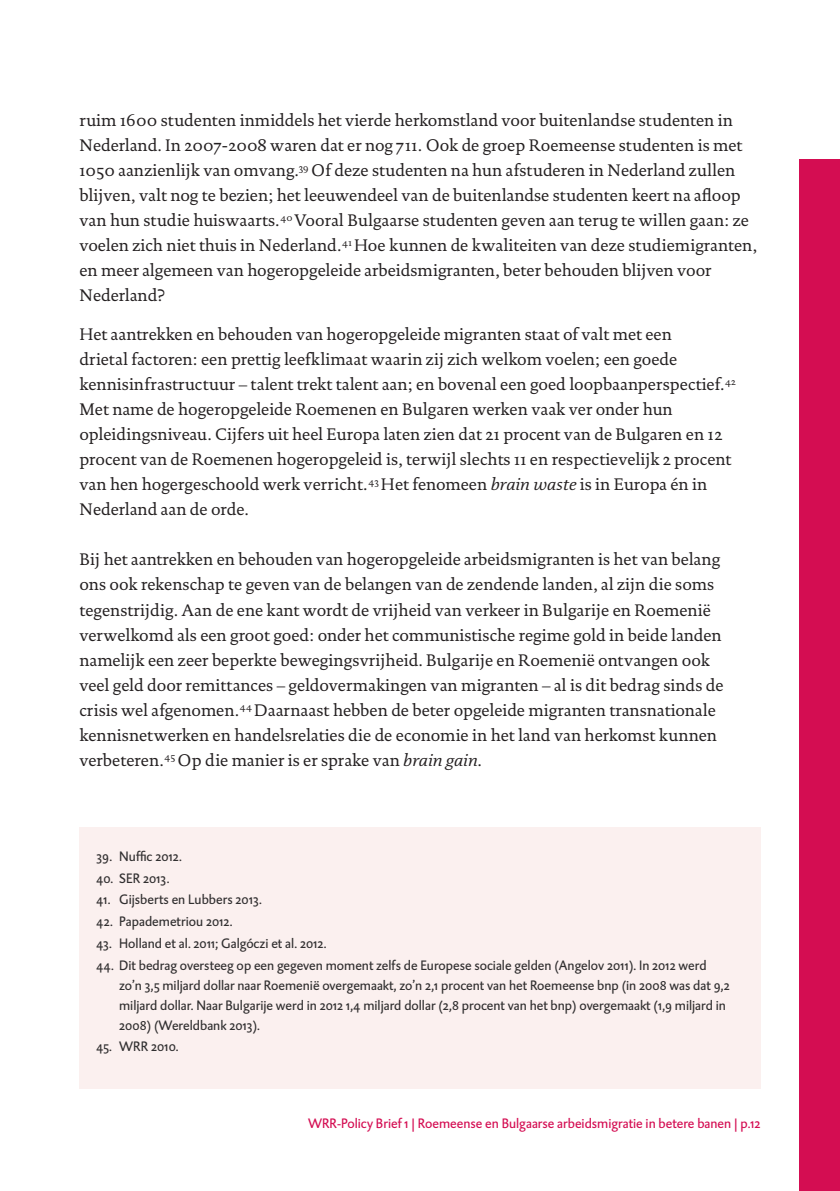
<style>
.page{position:relative;width:840px;height:1191px;background:#fff}
.page>*{position:absolute;margin:0;border:0;box-sizing:border-box;transform-origin:0 0}
.BROOD{font:17px/25px "DTL Documenta ST";color:#231f20}
.footnotes{font:14px/20px "DTL Caspari ST";color:#312f30}
.t1{font:14px "DTL Caspari ST";color:#d40d52}
.s1{font-style:italic}
</style>
<div class="page">
<div style="left:799px;top:159px;width:40px;height:1032px;background:#d40d52"></div>
<div style="left:79px;top:827px;width:681px;height:262px;background:#fbf0ef"></div>
<p class="BROOD" style="left:79px;top:108px;width:678px">ruim 1600 studenten inmiddels het vierde herkomstland voor buitenlandse studenten in Nederland. In 2007-2008 waren dat er nog 711. Ook de groep Roemeense studenten is met 1050 aanzienlijk van omvang.<sup>39</sup> Of deze studenten na hun afstuderen in Nederland zullen blijven, valt nog te bezien; het leeuwendeel van de buitenlandse studenten keert na afloop van hun studie huiswaarts.<sup>40</sup> Vooral Bulgaarse studenten geven aan terug te willen gaan: ze voelen zich niet thuis in Nederland.<sup>41</sup> Hoe kunnen de kwaliteiten van deze studiemigranten, en meer algemeen van hogeropgeleide arbeidsmigranten, beter behouden blijven voor Nederland?</p>
<p class="BROOD" style="left:79px;top:322px;width:657px">Het aantrekken en behouden van hogeropgeleide migranten staat of valt met een<br>drietal factoren: een prettig leefklimaat waarin zij zich welkom voelen; een goede kennisinfrastructuur – talent trekt talent aan; en bovenal een goed loopbaanperspectief.<sup>42<br></sup>Met name de hogeropgeleide Roemenen en Bulgaren werken vaak ver onder hun opleidingsniveau. Cijfers uit heel Europa laten zien dat 21 procent van de Bulgaren en 12 procent van de Roemenen hogeropgeleid is, terwijl slechts 11 en respectievelijk 2 procent van hen hogergeschoold werk verricht.<sup>43</sup> Het fenomeen <span class="s1">brain waste</span> is in Europa én in Nederland aan de orde.</p>
<p class="BROOD" style="left:79px;top:547px;width:645px">Bij het aantrekken en behouden van hogeropgeleide arbeidsmigranten is het van belang ons ook rekenschap te geven van de belangen van de zendende landen, al zijn die soms tegenstrijdig. Aan de ene kant wordt de vrijheid van verkeer in Bulgarije en Roemenië verwelkomd als een groot goed: onder het communistische regime gold in beide landen namelijk een zeer beperkte bewegingsvrijheid. Bulgarije en Roemenië ontvangen ook veel geld door remittances – geldovermakingen van migranten – al is dit bedrag sinds de crisis wel afgenomen.<sup>44</sup> Daarnaast hebben de beter opgeleide migranten transnationale kennisnetwerken en handelsrelaties die de economie in het land van herkomst kunnen verbeteren.<sup>45</sup> Op die manier is er sprake van <span class="s1">brain gain</span>.</p>
<p class="footnotes" style="left:96px;top:846px;width:87px">39. Nuffic 2012.</p>
<p class="footnotes" style="left:96px;top:868px;width:74px">40. SER 2013.</p>
<p class="footnotes" style="left:96px;top:889px;width:167px">41. Gijsberts en Lubbers 2013.</p>
<p class="footnotes" style="left:96px;top:911px;width:137px">42. Papademetriou 2012.</p>
<p class="footnotes" style="left:96px;top:933px;width:231px">43. Holland et al. 2011; Galgóczi et al. 2012.</p>
<p class="footnotes" style="left:119px;top:954px;width:612px;text-indent:-23px">44. Dit bedrag oversteeg op een gegeven moment zelfs de Europese sociale gelden (Angelov 2011). In 2012 werd zo’n 3,5 miljard dollar naar Roemenië overgemaakt, zo’n 2,1 procent van het Roemeense bnp (in 2008 was dat 9,2 miljard dollar. Naar Bulgarije werd in 2012 1,4 miljard dollar (2,8 procent van het bnp) overgemaakt (1,9 miljard in 2008) (Wereldbank 2013).</p>
<p class="footnotes" style="left:96px;top:1036px;width:84px">45. WRR 2010.</p>
<p class="t1" style="left:308px;top:1114px;width:453px">WRR-Policy Brief 1 | Roemeense en Bulgaarse arbeidsmigratie in betere banen | p.12</p>
</div>
